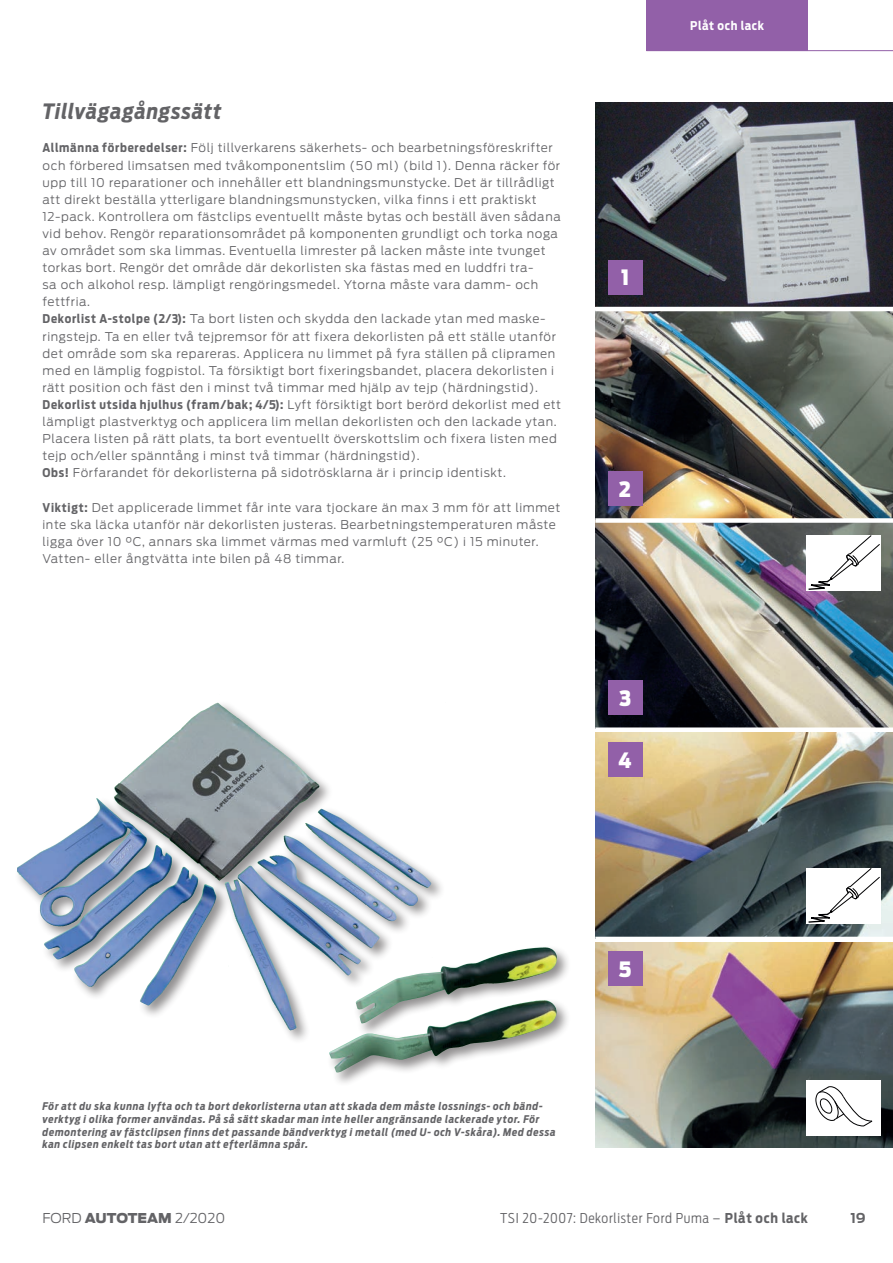
<style>
.page{position:relative;width:893px;height:1263px;background:#fff}
.page>*{position:absolute;margin:0;border:0;box-sizing:border-box;transform-origin:0 0}
.t1{font:italic 700 21px "Ford Antenna Cond";letter-spacing:.04em;color:#636366}
.t2{font:900 21px "Ford Antenna Cond";color:#fff}
.t3{font:300 13.5px "Ford Antenna Cond";letter-spacing:.05em;color:#636366}
.t4{font:300 13.5px "Ford Antenna";color:#636366}
.t5{font:700 13.5px "Ford Antenna";color:#636366}
.t6{font:300 12px/17.1px "Ford Antenna";letter-spacing:.05em;color:#636366}
.t7{font:700 12px "Ford Antenna Cond";letter-spacing:.05em;color:#fff}
.t8{font:italic 700 10.5px/12.6px "Ford Antenna Cond";letter-spacing:.065em;color:#636366}
.s1{font-family:"Ford Antenna Cond";font-weight:700}
.s2{font-weight:700}
.s3{font-weight:900}
</style>
<div class="page">
<div style="left:646px;top:0;width:162px;height:51px;background:#9260a8"></div>
<hr style="left:646px;top:50px;width:247px;height:1px;background:#9260a8">
<img style="left:595px;top:102px;width:298px;height:205px">
<img style="left:595px;top:312px;width:298px;height:206px">
<img style="left:595px;top:523px;width:298px;height:204px">
<img style="left:595px;top:732px;width:298px;height:205px">
<img style="left:595px;top:942px;width:298px;height:205px">
<div style="left:14px;top:700px;width:432px;height:345px;background:#231f20;opacity:.5"></div>
<img style="left:187px;top:700px;width:258px;height:23px">
<div style="left:327px;top:944px;width:245px;height:143px;background:#231f20;opacity:.5"></div>
<img style="left:442px;top:947px;width:101px;height:21px">
<div style="left:608px;top:260px;width:34px;height:34px;background:#9260a8"></div>
<div style="left:608px;top:471px;width:34px;height:34px;background:#9260a8"></div>
<div style="left:608px;top:681px;width:34px;height:34px;background:#9260a8"></div>
<div style="left:608px;top:742px;width:34px;height:34px;background:#9260a8"></div>
<div style="left:608px;top:952px;width:34px;height:34px;background:#9260a8"></div>
<svg style="left:799px;top:536px;width:81px;height:55px"></svg>
<svg style="left:806px;top:869px;width:74px;height:55px"></svg>
<svg style="left:806px;top:1080px;width:74px;height:55px"></svg>
<h1 class="t1" style="left:43px;top:92px;width:181px">Tillvägagångssätt</h1>
<p class="t6" style="left:43px;top:138px;width:520px"><span class="s1">Allmänna förberedelser:</span> Följ tillverkarens säkerhets- och bearbetningsföreskrifter och förbered limsatsen med tvåkomponentslim (50 ml) (bild 1). Denna räcker för upp till 10 reparationer och innehåller ett blandningsmunstycke. Det är tillrådligt att direkt beställa ytterligare blandningsmunstycken, vilka finns i ett praktiskt 12-pack. Kontrollera om fästclips eventuellt måste bytas och beställ även sådana vid behov. Rengör reparationsområdet på komponenten grundligt och torka noga av området som ska limmas. Eventuella limrester på lacken måste inte tvunget torkas bort. Rengör det område där dekorlisten ska fästas med en luddfri tra-<br>sa och alkohol resp. lämpligt rengöringsmedel. Ytorna måste vara damm- och fettfria.<br><span class="s1">Dekorlist A-stolpe (2 / 3):</span> Ta bort listen och skydda den lackade ytan med maske&shy;ringstejp. Ta en eller två tejpremsor för att fixera dekorlisten på ett ställe utanför det område som ska repareras. Applicera nu limmet på fyra ställen på clipramen med en lämplig fogpistol. Ta försiktigt bort fixeringsbandet, placera dekorlisten i rätt position och fäst den i minst två timmar med hjälp av tejp (härdningstid).<br><span class="s1">Dekorlist utsida hjulhus (fram/bak; 4 / 5):</span> Lyft försiktigt bort berörd dekorlist med ett lämpligt plastverktyg och applicera lim mellan dekorlisten och den lackade ytan.<br>Placera listen på rätt plats, ta bort eventuellt överskottslim och fixera listen med tejp och/eller spänntång i minst två timmar (härdningstid).<br><span class="s1">Obs!</span> Förfarandet för dekorlisterna på sidotrösklarna är i princip identiskt.</p>
<p class="t6" style="left:43px;top:497px;width:519px"><span class="s1">Viktigt:</span> Det applicerade limmet får inte vara tjockare än max 3 mm för att limmet inte ska läcka utanför när dekorlisten justeras. Bearbetningstemperaturen måste ligga över 10 °C, annars ska limmet värmas med varmluft (25 °C) i 15 minuter.<br>Vatten- eller ångtvätta inte bilen på 48 timmar.</p>
<h1 class="t2" style="left:621px;top:258px;width:10px">1</h1>
<h1 class="t2" style="left:619px;top:470px;width:13px">2</h1>
<h1 class="t2" style="left:619px;top:679px;width:14px">3</h1>
<h1 class="t2" style="left:618px;top:741px;width:15px">4</h1>
<p class="t7" style="left:690px;top:15px;width:75px">Plåt och lack</p>
<p class="t8" style="left:43px;top:1099px;width:515px">För att du ska kunna lyfta och ta bort dekorlisterna utan att skada dem måste lossnings- och bänd&shy;verktyg i olika former användas. På så sätt skadar man inte heller angränsande lackerade ytor. För demontering av fästclipsen finns det passande bändverktyg i metall (med U- och V-skåra). Med dessa kan clipsen enkelt tas bort utan att efterlämna spår.</p>
<h1 class="t2" style="left:619px;top:950px;width:14px">5</h1>
<p class="t3" style="left:500px;top:1206px;width:309px">TSI 20-2007: Dekorlister Ford Puma – <span class="s2">Plåt och lack</span></p>
<p class="t4" style="left:43px;top:1206px;width:184px">FORD <span class="s3">AUTOTEAM</span> 2/2020</p>
<p class="t5" style="left:850px;top:1206px;width:17px">19</p>
</div>
